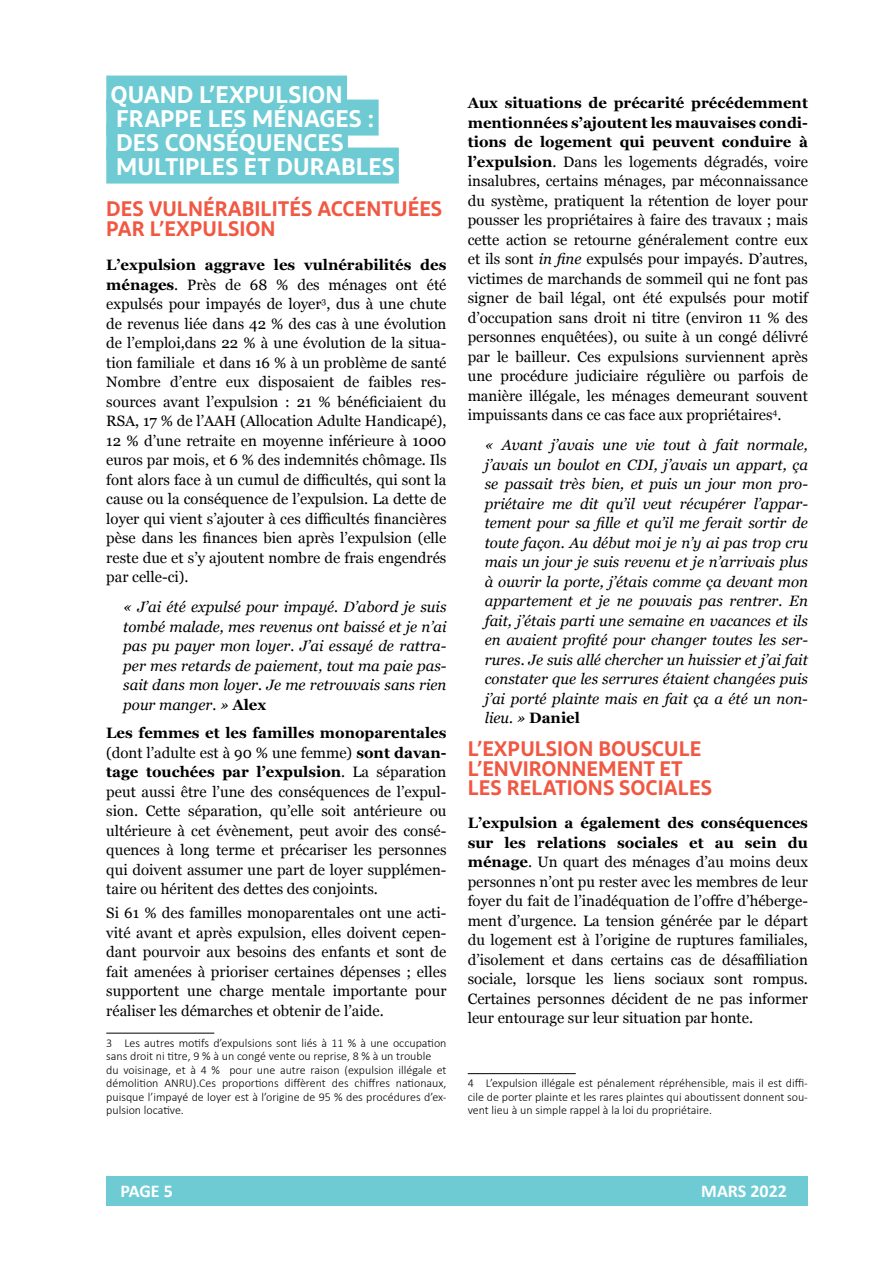
<style>
.page{position:relative;width:893px;height:1263px;background:#fff}
.page>*{position:absolute;margin:0;border:0;box-sizing:border-box;transform-origin:0 0}
.t1{font:600 24px/24px "Diodrum";color:#fff}
.t2{font:600 21px/19.5px "Diodrum";color:#f15843}
.t3{font:700 18px "Calibri";color:#fff}
.t4{font:15px/19.5px "Georgia";color:#000;text-align:justify}
.t5{font:italic 15px/19.5px "Georgia";color:#000;text-align:justify}
.t6{font:300 12px/13.5px "Calibri";color:#000}
.s1{font-weight:700}
.s2{font-weight:700;font-style:normal}
.s3{font-style:italic}
</style>
<div class="page">
<div style="left:106px;top:1176px;width:702px;height:29px;background:#6ecbd4"></div>
<div style="left:106px;top:76px;width:241px;height:36px;background:#6ecbd4"></div>
<div style="left:106px;top:100px;width:273px;height:36px;background:#6ecbd4"></div>
<div style="left:106px;top:124px;width:242px;height:36px;background:#6ecbd4"></div>
<div style="left:106px;top:148px;width:293px;height:36px;background:#6ecbd4"></div>
<hr style="left:106px;top:1033px;width:108px;height:1px;background:#000">
<hr style="left:468px;top:1073px;width:108px;height:1px;background:#000">
<h1 class="t1" style="left:111px;top:82px;width:286px">QUAND L’EXPULSION<br>FRAPPE LES MÉNAGES :<br>DES CONSÉQUENCES<br>MULTIPLES ET DURABLES</h1>
<h2 class="t2" style="left:106px;top:198px;width:337px">DES VULNÉRABILITÉS ACCENTUÉES<br>PAR L’EXPULSION</h2>
<p class="t4" style="left:106px;top:254px;width:342px"><span class="s1">L’expulsion aggrave les vulnérabilités des ménages</span>. Près de 68 % des ménages ont été expulsés pour impayés de loyer<sup>3</sup>, dus à une chute de revenus liée dans 42 % des cas à une évolution de l’emploi,dans 22 % à une évolution de la situa&shy;tion familiale et dans 16 % à un problème de santé Nombre d’entre eux disposaient de faibles res&shy;sources avant l’expulsion : 21 % bénéficiaient du RSA, 17 % de l’AAH (Allocation Adulte Handicapé), 12 % d’une retraite en moyenne inférieure à 1000 euros par mois, et 6 % des indemnités chômage. Ils font alors face à un cumul de difficultés, qui sont la cause ou la conséquence de l’expulsion. La dette de loyer qui vient s’ajouter à ces difficultés financières pèse dans les finances bien après l’expulsion (elle reste due et s’y ajoutent nombre de frais engendrés par celle-ci).</p>
<p class="t5" style="left:123px;top:596px;width:325px">« J’ai été expulsé pour impayé. D’abord je suis tombé malade, mes revenus ont baissé et je n’ai pas pu payer mon loyer. J’ai essayé de rattra&shy;per mes retards de paiement, tout ma paie pas&shy;sait dans mon loyer. Je me retrouvais sans rien pour manger. » <span class="s2">Alex</span></p>
<p class="t4" style="left:106px;top:722px;width:342px"><span class="s1">Les femmes et les familles monoparentales </span>(dont l’adulte est à 90 % une femme) <span class="s1">sont davan&shy;tage touchées par l’expulsion</span>. La séparation peut aussi être l’une des conséquences de l’expul&shy;sion. Cette séparation, qu’elle soit antérieure ou ultérieure à cet évènement, peut avoir des consé&shy;quences à long terme et précariser les personnes qui doivent assumer une part de loyer supplémen&shy;taire ou héritent des dettes des conjoints.</p>
<p class="t4" style="left:106px;top:902px;width:342px">Si 61 % des familles monoparentales ont une acti&shy;vité avant et après expulsion, elles doivent cepen&shy;dant pourvoir aux besoins des enfants et sont de fait amenées à prioriser certaines dépenses ; elles supportent une charge mentale importante pour réaliser les démarches et obtenir de l’aide.</p>
<p class="t6" style="left:106px;top:1036px;width:342px">3 Les autres motifs d’expulsions sont liés à 11 % à une occupation sans droit ni titre, 9 % à un congé vente ou reprise, 8 % à un trouble du voisinage, et à 4 % pour une autre raison (expulsion illégale et démolition ANRU).Ces proportions diffèrent des chiffres nationaux, puisque l’impayé de loyer est à l’origine de 95 % des procédures d’ex&shy;pulsion locative.</p>
<p class="t4" style="left:468px;top:92px;width:342px"><span class="s1">Aux situations de précarité précédemment mentionnées s’ajoutent les mauvaises condi&shy;tions de logement qui peuvent conduire à l’expulsion</span>. Dans les logements dégradés, voire insalubres, certains ménages, par méconnaissance du système, pratiquent la rétention de loyer pour pousser les propriétaires à faire des travaux ; mais cette action se retourne généralement contre eux et ils sont <span class="s3">in fine</span> expulsés pour impayés. D’autres, victimes de marchands de sommeil qui ne font pas signer de bail légal, ont été expulsés pour motif d’occupation sans droit ni titre (environ 11 % des personnes enquêtées), ou suite à un congé délivré par le bailleur. Ces expulsions surviennent après une procédure judiciaire régulière ou parfois de manière illégale, les ménages demeurant souvent impuissants dans ce cas face aux propriétaires<sup>4</sup>.</p>
<p class="t5" style="left:485px;top:434px;width:325px">« Avant j’avais une vie tout à fait normale, j’avais un boulot en CDI, j’avais un appart, ça se passait très bien, et puis un jour mon pro&shy;priétaire me dit qu’il veut récupérer l’appar&shy;tement pour sa fille et qu’il me ferait sortir de toute façon. Au début moi je n’y ai pas trop cru mais un jour je suis revenu et je n’arrivais plus à ouvrir la porte, j’étais comme ça devant mon appartement et je ne pouvais pas rentrer. En fait, j’étais parti une semaine en vacances et ils en avaient profité pour changer toutes les ser&shy;rures. Je suis allé chercher un huissier et j’ai fait constater que les serrures étaient changées puis j’ai porté plainte mais en fait ça a été un non&shy;lieu. » <span class="s2">Daniel</span></p>
<h2 class="t2" style="left:468px;top:738px;width:246px">L’EXPULSION BOUSCULE<br>L’ENVIRONNEMENT ET<br>LES RELATIONS SOCIALES</h2>
<p class="t4" style="left:468px;top:812px;width:342px"><span class="s1">L’expulsion a également des conséquences sur les relations sociales et au sein du ménage</span>. Un quart des ménages d’au moins deux personnes n’ont pu rester avec les membres de leur foyer du fait de l’inadéquation de l’offre d’héberge&shy;ment d’urgence. La tension générée par le départ du logement est à l’origine de ruptures familiales, d’isolement et dans certains cas de désaffiliation sociale, lorsque les liens sociaux sont rompus.<br>Certaines personnes décident de ne pas informer leur entourage sur leur situation par honte.</p>
<p class="t6" style="left:468px;top:1076px;width:342px;text-align:justify">4 L’expulsion illégale est pénalement répréhensible, mais il est diffi&shy;cile de porter plainte et les rares plaintes qui aboutissent donnent sou&shy;vent lieu à un simple rappel à la loi du propriétaire.</p>
<p class="t3" style="left:120px;top:1179px;width:54px">PAGE 5</p>
<p class="t3" style="left:701px;top:1179px;width:87px">MARS 2022</p>
</div>
